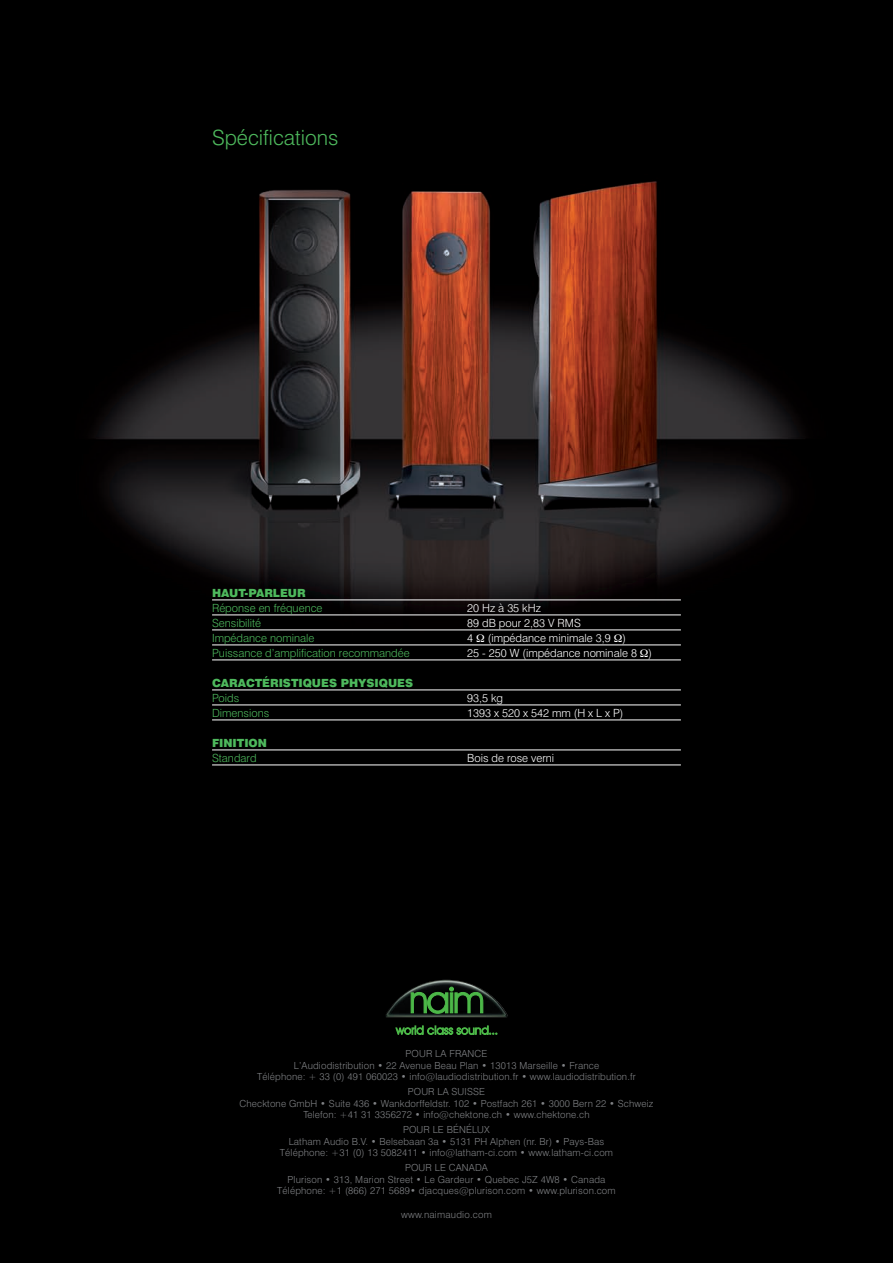
<style>
.page{position:relative;width:893px;height:1263px;background:#fff}
.page>*{position:absolute;margin:0;border:0;box-sizing:border-box;transform-origin:0 0}
.t1{font:300 21px "Swiss 721 BT";color:#4eb95d}
.Spec_Copy{font:300 11.25px "Swiss 721 BT";color:#fff}
.Spec_Copy-2{font:300 11.25px "Swiss 721 BT";color:#4eb95d}
.Spec_Copy-3{font:900 11.25px "Swiss 721 BT";color:#4eb95d}
.t2{font:300 9.75px/11.2px "Swiss 721 BT";letter-spacing:.015em;color:#808285;text-align:center}
</style>
<div class="page">
<img style="left:0;top:0;width:892px;height:1263px">
<hr style="left:212px;top:600px;width:469px;height:1px;background:#fff">
<hr style="left:212px;top:615px;width:469px;height:1px;background:#fff">
<hr style="left:212px;top:630px;width:469px;height:1px;background:#fff">
<hr style="left:212px;top:645px;width:469px;height:1px;background:#fff">
<hr style="left:212px;top:660px;width:469px;height:1px;background:#fff">
<hr style="left:212px;top:690px;width:469px;height:1px;background:#fff">
<hr style="left:212px;top:705px;width:469px;height:1px;background:#fff">
<hr style="left:212px;top:720px;width:469px;height:1px;background:#fff">
<hr style="left:212px;top:750px;width:469px;height:1px;background:#fff">
<hr style="left:212px;top:765px;width:469px;height:1px;background:#fff">
<img style="left:385px;top:980px;width:123px;height:37px">
<svg style="left:396px;top:1026px;width:101px;height:8px"></svg>
<svg style="left:411px;top:987px;width:72px;height:26px;background:#234e22"></svg>
<svg style="left:477px;top:634px;width:7px;height:7px"></svg>
<svg style="left:614px;top:634px;width:8px;height:7px"></svg>
<svg style="left:641px;top:649px;width:7px;height:7px"></svg>
<p class="t1" style="left:212px;top:124px;width:128px">Spécifications</p>
<p class="Spec_Copy-3" style="left:212px;top:586px;width:95px">HAUT-PARLEUR</p>
<p class="Spec_Copy-2" style="left:212px;top:601px;width:112px">Réponse en fréquence</p>
<p class="Spec_Copy" style="left:467px;top:601px;width:75px">20 Hz à 35 kHz</p>
<p class="Spec_Copy-2" style="left:212px;top:616px;width:51px">Sensibilité</p>
<p class="Spec_Copy" style="left:467px;top:616px;width:115px">89 dB pour 2,83 V RMS</p>
<p class="Spec_Copy-2" style="left:212px;top:631px;width:104px">Impédance nominale</p>
<p class="Spec_Copy" style="left:467px;top:631px;width:7px">4</p>
<p class="Spec_Copy" style="left:488px;top:631px;width:140px">(impédance minimale 3,9 )</p>
<p class="Spec_Copy-2" style="left:212px;top:646px;width:199px">Puissance d’amplification recommandée</p>
<p class="Spec_Copy" style="left:467px;top:646px;width:186px">25 - 250 W (impédance nominale 8 )</p>
<p class="Spec_Copy-3" style="left:212px;top:676px;width:202px">CARACTÉRISTIQUES PHYSIQUES</p>
<p class="Spec_Copy-2" style="left:212px;top:691px;width:29px">Poids</p>
<p class="Spec_Copy" style="left:467px;top:691px;width:37px">93,5 kg</p>
<p class="Spec_Copy-2" style="left:212px;top:706px;width:59px">Dimensions</p>
<p class="Spec_Copy" style="left:467px;top:706px;width:158px">1393 x 520 x 542 mm (H x L x P)</p>
<p class="Spec_Copy-3" style="left:212px;top:736px;width:56px">FINITION</p>
<p class="Spec_Copy-2" style="left:212px;top:751px;width:46px">Standard</p>
<p class="Spec_Copy" style="left:467px;top:751px;width:89px">Bois de rose verni</p>
<p class="t2" style="left:257px;top:1048px;width:380px">POUR LA FRANCE<br>L’Audiodistribution • 22 Avenue Beau Plan • 13013 Marseille • France<br>Téléphone: + 33 (0) 491 060023 • info@laudiodistribution.fr • www.laudiodistribution.fr</p>
<p class="t2" style="left:240px;top:1086px;width:415px">POUR LA SUISSE<br>Checktone GmbH • Suite 436 • Wankdorffeldstr. 102 • Postfach 261 • 3000 Bern 22 • Schweiz<br>Telefon: +41 31 3356272 • info@chektone.ch • www.chektone.ch</p>
<p class="t2" style="left:280px;top:1124px;width:335px">POUR LE BÉNÉLUX<br>Latham Audio B.V. • Belsebaan 3a • 5131 PH Alphen (nr. Br) • Pays-Bas<br>Téléphone: +31 (0) 13 5082411 • info@latham-ci.com • www.latham-ci.com</p>
<p class="t2" style="left:277px;top:1162px;width:340px">POUR LE CANADA<br>Plurison • 313, Marion Street • Le Gardeur • Quebec J5Z 4W8 • Canada<br>Téléphone: +1 (866) 271 5689• djacques@plurison.com • www.plurison.com</p>
<p class="t2" style="left:401px;top:1209px;width:92px">www.naimaudio.com</p>
</div>
